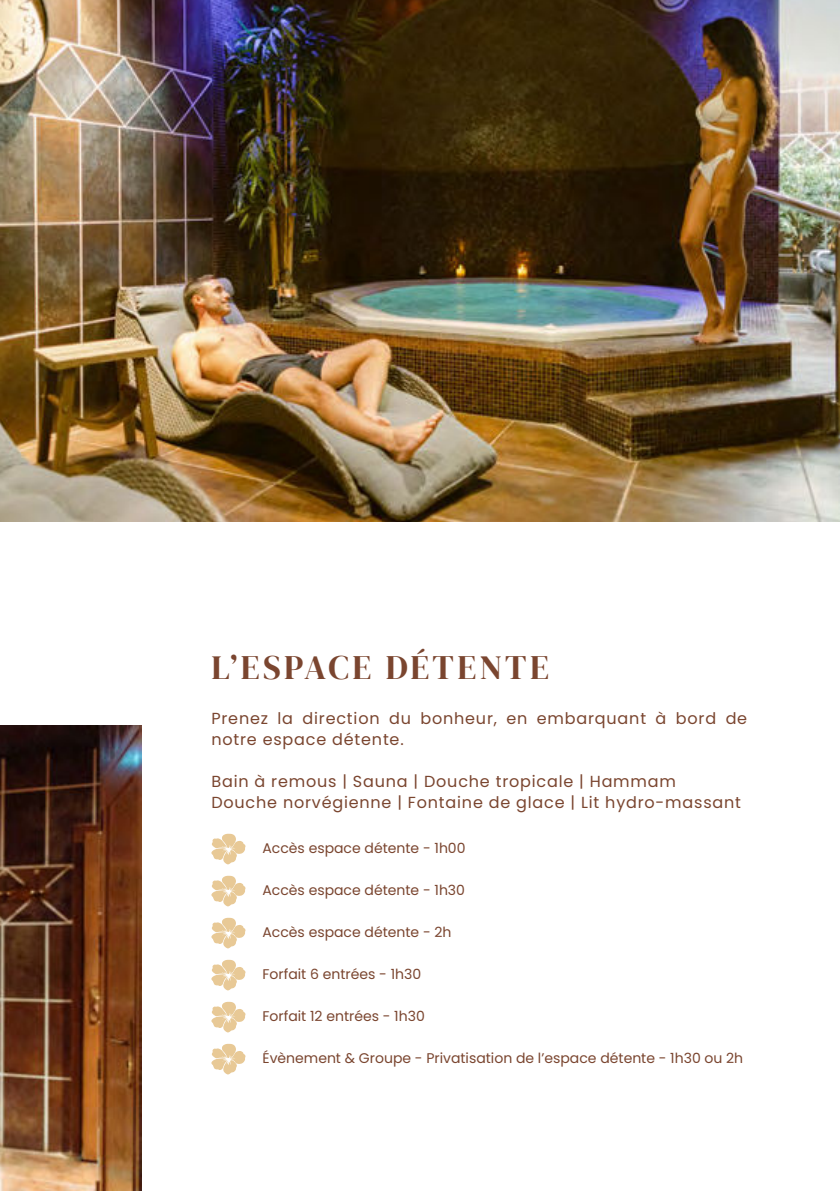
<style>
.page{position:relative;width:840px;height:1191px;background:#fff}
.page>*{position:absolute;margin:0;border:0;box-sizing:border-box;transform-origin:0 0}
.t1{font:34px "DM Serif Display";letter-spacing:.1em;color:#7a452f}
.t2{font:16px/21px "Poppins";letter-spacing:.05em;color:#7a452f}
.t3{font:14px "Poppins";color:#7a452f}
</style>
<div class="page">
<img style="left:0;top:0;width:839px;height:522px">
<img style="left:0;top:725px;width:142px;height:466px">
<svg style="left:211px;top:833px;width:34px;height:31px"></svg>
<svg style="left:211px;top:875px;width:34px;height:31px"></svg>
<svg style="left:211px;top:917px;width:34px;height:31px"></svg>
<svg style="left:211px;top:959px;width:34px;height:31px"></svg>
<svg style="left:211px;top:1001px;width:34px;height:31px"></svg>
<svg style="left:211px;top:1043px;width:34px;height:31px"></svg>
<h1 class="t1" style="left:211px;top:649px;width:339px">L’ESPACE DÉTENTE</h1>
<p class="t2" style="left:211px;top:708px;width:537px">Prenez la direction du bonheur, en embarquant à bord de notre espace détente.</p>
<p class="t2" style="left:211px;top:771px;width:531px">Bain à remous | Sauna | Douche tropicale | Hammam<br>Douche norvégienne | Fontaine de glace | Lit hydro-massant</p>
<p class="t3" style="left:262px;top:840px;width:204px">Accès espace détente - 1h00</p>
<p class="t3" style="left:262px;top:882px;width:204px">Accès espace détente - 1h30</p>
<p class="t3" style="left:262px;top:924px;width:190px">Accès espace détente - 2h</p>
<p class="t3" style="left:262px;top:966px;width:160px">Forfait 6 entrées - 1h30</p>
<p class="t3" style="left:262px;top:1008px;width:164px">Forfait 12 entrées - 1h30</p>
<p class="t3" style="left:262px;top:1050px;width:482px">Évènement &amp; Groupe - Privatisation de l’espace détente - 1h30 ou 2h</p>
</div>
